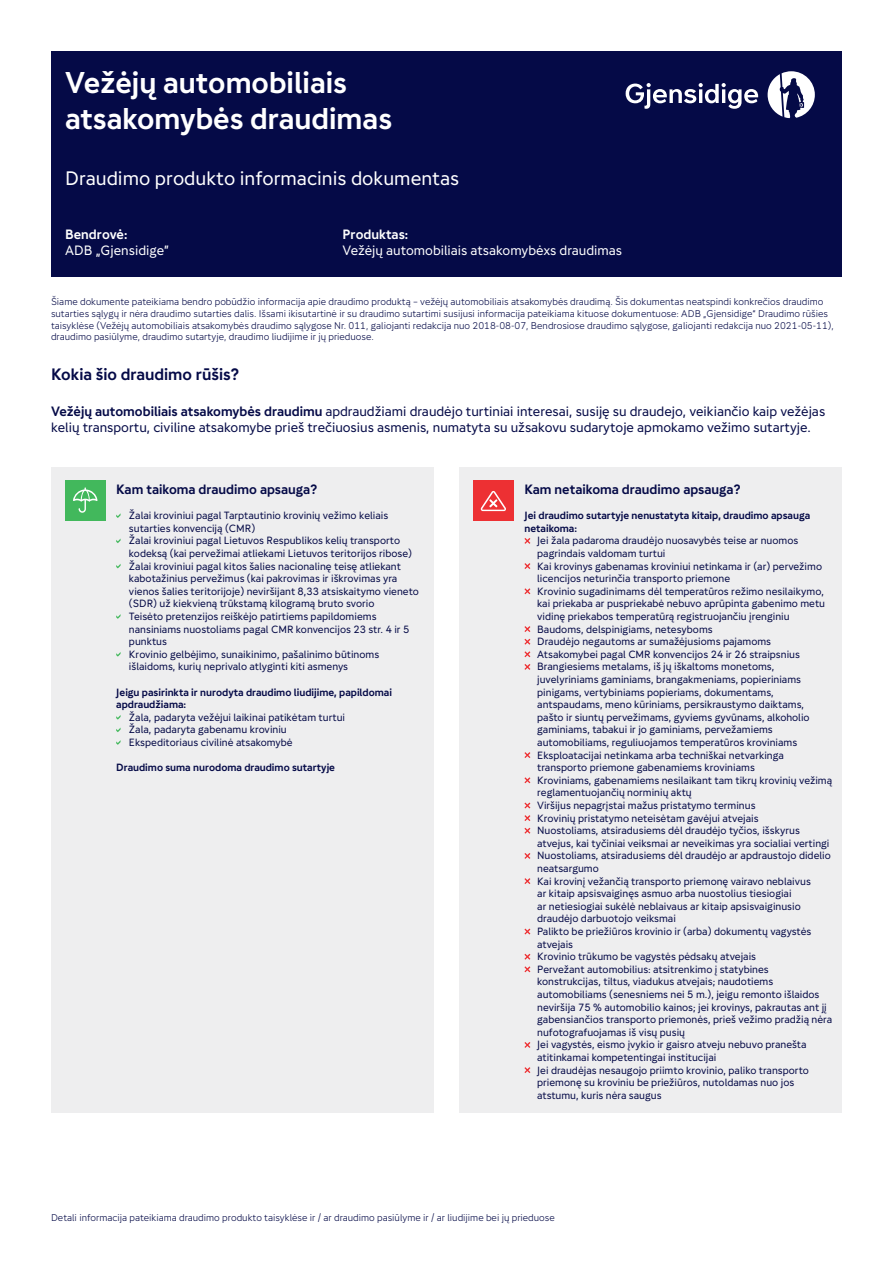
<style>
.page{position:relative;width:893px;height:1263px;background:#fff}
.page>*{position:absolute;margin:0;border:0;box-sizing:border-box;transform-origin:0 0}
.t1{font:700 30px/36px "Gjensidige Type";color:#fff}
.t2{font:19.5px "Gjensidige Type";color:#fff}
.t3{font:700 16.5px "Gjensidige Type";color:#050a47}
.t4{font:13.5px/16.2px "Gjensidige Type";color:#050a47}
.t5{font:13.5px "Gjensidige Type";color:#fff}
.t6{font:700 13.5px "Gjensidige Type";color:#050a47}
.t7{font:700 13.5px "Gjensidige Type";color:#fff}
.t8{font:10.5px/12.6px "Gjensidige Type";color:#050a47}
.t9{font:700 10.5px "Gjensidige Type";color:#050a47}
.t10{font:300 9.75px/11.7px "Gjensidige Type";color:#050a47}
.s1{font-weight:700}
</style>
<div class="page">
<div style="left:459px;top:468px;width:383px;height:645px;background:#eeeeef"></div>
<div style="left:473px;top:481px;width:41px;height:40px;background:#ed3033"></div>
<svg style="left:481px;top:491px;width:25px;height:20px"></svg>
<div style="left:51px;top:51px;width:791px;height:225px;background:#050a47"></div>
<svg style="left:768px;top:71px;width:47px;height:47px"></svg>
<svg style="left:626px;top:83px;width:132px;height:26px"></svg>
<div style="left:51px;top:468px;width:383px;height:645px;background:#eeeeef"></div>
<div style="left:65px;top:481px;width:40px;height:40px;background:#42b85c"></div>
<svg style="left:73px;top:487px;width:24px;height:26px"></svg>
<svg style="left:116px;top:513px;width:5px;height:5px"></svg>
<svg style="left:116px;top:538px;width:5px;height:5px"></svg>
<svg style="left:116px;top:564px;width:5px;height:4px"></svg>
<svg style="left:116px;top:614px;width:5px;height:5px"></svg>
<svg style="left:116px;top:652px;width:5px;height:5px"></svg>
<svg style="left:116px;top:715px;width:5px;height:5px"></svg>
<svg style="left:116px;top:727px;width:5px;height:5px"></svg>
<svg style="left:116px;top:740px;width:5px;height:5px"></svg>
<svg style="left:524px;top:538px;width:6px;height:6px"></svg>
<svg style="left:524px;top:563px;width:6px;height:6px"></svg>
<svg style="left:524px;top:588px;width:6px;height:6px"></svg>
<svg style="left:524px;top:626px;width:6px;height:6px"></svg>
<svg style="left:524px;top:639px;width:6px;height:6px"></svg>
<svg style="left:524px;top:651px;width:6px;height:6px"></svg>
<svg style="left:524px;top:664px;width:6px;height:6px"></svg>
<svg style="left:524px;top:752px;width:6px;height:6px"></svg>
<svg style="left:524px;top:777px;width:6px;height:6px"></svg>
<svg style="left:524px;top:802px;width:6px;height:6px"></svg>
<svg style="left:524px;top:815px;width:6px;height:6px"></svg>
<svg style="left:524px;top:828px;width:6px;height:6px"></svg>
<svg style="left:524px;top:853px;width:6px;height:6px"></svg>
<svg style="left:524px;top:878px;width:6px;height:6px"></svg>
<svg style="left:524px;top:928px;width:6px;height:6px"></svg>
<svg style="left:524px;top:954px;width:6px;height:6px"></svg>
<svg style="left:524px;top:966px;width:6px;height:6px"></svg>
<svg style="left:524px;top:1042px;width:6px;height:6px"></svg>
<svg style="left:524px;top:1067px;width:6px;height:6px"></svg>
<p class="t1" style="left:65px;top:65px;width:328px">Vežėjų automobiliais atsakomybės draudimas</p>
<p class="t2" style="left:65px;top:166px;width:396px">Draudimo produkto informacinis dokumentas</p>
<p class="t7" style="left:65px;top:226px;width:64px">Bendrovė:</p>
<p class="t5" style="left:65px;top:243px;width:105px">ADB „Gjensidige”</p>
<p class="t7" style="left:342px;top:226px;width:67px">Produktas:</p>
<p class="t5" style="left:342px;top:243px;width:281px">Vežėjų automobiliais atsakomybėxs draudimas</p>
<p class="t10" style="left:51px;top:296px;width:784px">Šiame dokumente pateikiama bendro pobūdžio informacija apie draudimo produktą – vežėjų automobiliais atsakomybės draudimą. Šis dokumentas neatspindi konkrečios draudimo sutarties sąlygų ir nėra draudimo sutarties dalis. Išsami ikisutartinė ir su draudimo sutartimi susijusi informacija pateikiama kituose dokumentuose: ADB „Gjensidige“ Draudimo rūšies taisyklėse (Vežėjų automobiliais atsakomybės draudimo sąlygose Nr. 011, galiojanti redakcija nuo 2018-08-07, Bendrosiose draudimo sąlygose, galiojanti redakcija nuo 2021-05-11), draudimo pasiūlyme, draudimo sutartyje, draudimo liudijime ir jų prieduose.</p>
<p class="t3" style="left:51px;top:364px;width:189px">Kokia šio draudimo rūšis?</p>
<p class="t4" style="left:51px;top:403px;width:776px"><span class="s1">Vežėjų automobiliais atsakomybės draudimu</span> apdraudžiami draudėjo turtiniai interesai, susiję su draudejo, veikiančio kaip vežėjas kelių transportu, civiline atsakomybe prieš trečiuosius asmenis, numatyta su užsakovu sudarytoje apmokamo vežimo sutartyje.</p>
<p class="t6" style="left:116px;top:481px;width:202px">Kam taikoma draudimo apsauga?</p>
<p class="t8" style="left:129px;top:509px;width:261px">Žalai kroviniui pagal Tarptautinio krovinių vežimo keliais sutarties konvenciją (CMR)</p>
<p class="t8" style="left:129px;top:534px;width:285px">Žalai kroviniui pagal Lietuvos Respublikos kelių transporto kodeksą (kai pervežimai atliekami Lietuvos teritorijos ribose)</p>
<p class="t8" style="left:129px;top:559px;width:292px">Žalai kroviniui pagal kitos šalies nacionalinę teisę atliekant kabotažinius pervežimus (kai pakrovimas ir iškrovimas yra vienos šalies teritorijoje) neviršijant 8,33 atsiskaitymo vieneto (SDR) už kiekvieną trūkstamą kilogramą bruto svorio</p>
<p class="t8" style="left:129px;top:610px;width:282px">Teisėto pretenzijos reiškėjo patirtiems papildomiems nansiniams nuostoliams pagal CMR konvencijos 23 str. 4 ir 5 punktus</p>
<p class="t8" style="left:129px;top:648px;width:252px">Krovinio gelbėjimo, sunaikinimo, pašalinimo būtinoms išlaidoms, kurių neprivalo atlyginti kiti asmenys</p>
<p class="t9" style="left:116px;top:685px;width:277px">Jeigu pasirinkta ir nurodyta draudimo liudijime, papildomai</p>
<p class="t9" style="left:116px;top:698px;width:72px">apdraudžiama:</p>
<p class="t8" style="left:129px;top:711px;width:218px">Žala, padaryta vežėjui laikinai patikėtam turtui</p>
<p class="t8" style="left:129px;top:723px;width:159px">Žala, padaryta gabenamu kroviniu</p>
<p class="t8" style="left:129px;top:736px;width:165px">Ekspeditoriaus civilinė atsakomybė</p>
<p class="t9" style="left:116px;top:761px;width:220px">Draudimo suma nurodoma draudimo sutartyje</p>
<p class="t6" style="left:524px;top:481px;width:217px">Kam netaikoma draudimo apsauga?</p>
<p class="t9" style="left:524px;top:509px;width:287px">Jei draudimo sutartyje nenustatyta kitaip, draudimo apsauga</p>
<p class="t9" style="left:524px;top:522px;width:54px">netaikoma:</p>
<p class="t8" style="left:537px;top:534px;width:263px">Jei žala padaroma draudėjo nuosavybės teise ar nuomos pagrindais valdomam turtui</p>
<p class="t8" style="left:537px;top:559px;width:286px">Kai krovinys gabenamas kroviniui netinkama ir (ar) pervežimo licencijos neturinčia transporto priemone</p>
<p class="t8" style="left:537px;top:585px;width:289px;text-align:justify">Krovinio sugadinimams dėl temperatūros režimo nesilaikymo, kai priekaba ar puspriekabė nebuvo aprūpinta gabenimo metu vidinę priekabos temperatūrą registruojančiu įrenginiu</p>
<p class="t8" style="left:537px;top:622px;width:177px">Baudoms, delspinigiams, netesyboms</p>
<p class="t8" style="left:537px;top:635px;width:235px">Draudėjo negautoms ar sumažėjusioms pajamoms</p>
<p class="t8" style="left:537px;top:648px;width:264px">Atsakomybei pagal CMR konvencijos 24 ir 26 straipsnius</p>
<p class="t8" style="left:537px;top:660px;width:274px">Brangiesiems metalams, iš jų iškaltoms monetoms, juvelyriniams gaminiams, brangakmeniams, popieriniams pinigams, vertybiniams popieriams, dokumentams, antspaudams, meno kūriniams, persikraustymo daiktams, pašto ir siuntų pervežimams, gyviems gyvūnams, alkoholio gaminiams, tabakui ir jo gaminiams, pervežamiems automobiliams, reguliuojamos temperatūros kroviniams</p>
<p class="t8" style="left:537px;top:748px;width:248px">Eksploatacijai netinkama arba techniškai netvarkinga transporto priemone gabenamiems kroviniams</p>
<p class="t8" style="left:537px;top:774px;width:297px">Kroviniams, gabenamiems nesilaikant tam tikrų krovinių vežimą reglamentuojančių norminių aktų</p>
<p class="t8" style="left:537px;top:799px;width:220px">Viršijus nepagrįstai mažus pristatymo terminus</p>
<p class="t8" style="left:537px;top:811px;width:223px">Krovinių pristatymo neteisėtam gavėjui atvejais</p>
<p class="t8" style="left:537px;top:824px;width:294px">Nuostoliams, atsiradusiems dėl draudėjo tyčios, išskyrus atvejus, kai tyčiniai veiksmai ar neveikimas yra socialiai vertingi</p>
<p class="t8" style="left:537px;top:849px;width:295px">Nuostoliams, atsiradusiems dėl draudėjo ar apdraustojo didelio neatsargumo</p>
<p class="t8" style="left:537px;top:874px;width:275px">Kai krovinį vežančią transporto priemonę vairavo neblaivus ar kitaip apsisvaiginęs asmuo arba nuostolius tiesiogiai<br>ar netiesiogiai sukėlė neblaivaus ar kitaip apsisvaiginusio draudėjo darbuotojo veiksmai</p>
<p class="t8" style="left:537px;top:925px;width:276px">Palikto be priežiūros krovinio ir (arba) dokumentų vagystės atvejais</p>
<p class="t8" style="left:537px;top:950px;width:220px">Krovinio trūkumo be vagystės pėdsakų atvejais</p>
<p class="t8" style="left:537px;top:963px;width:297px">Pervežant automobilius: atsitrenkimo į statybines konstrukcijas, tiltus, viadukus atvejais; naudotiems automobiliams (senesniems nei 5 m.), jeigu remonto išlaidos neviršija 75 % automobilio kainos; jei krovinys, pakrautas ant jį gabensiančios transporto priemonės, prieš vežimo pradžią nėra nufotografuojamas iš visų pusių</p>
<p class="t8" style="left:537px;top:1038px;width:271px">Jei vagystės, eismo įvykio ir gaisro atveju nebuvo pranešta atitinkamai kompetentingai institucijai</p>
<p class="t8" style="left:537px;top:1063px;width:273px">Jei draudėjas nesaugojo priimto krovinio, paliko transporto priemonę su kroviniu be priežiūros, nutoldamas nuo jos atstumu, kuris nėra saugus</p>
<p class="t10" style="left:51px;top:1212px;width:505px">Detali informacija pateikiama draudimo produkto taisyklėse ir / ar draudimo pasiūlyme ir / ar liudijime bei jų prieduose</p>
</div>
